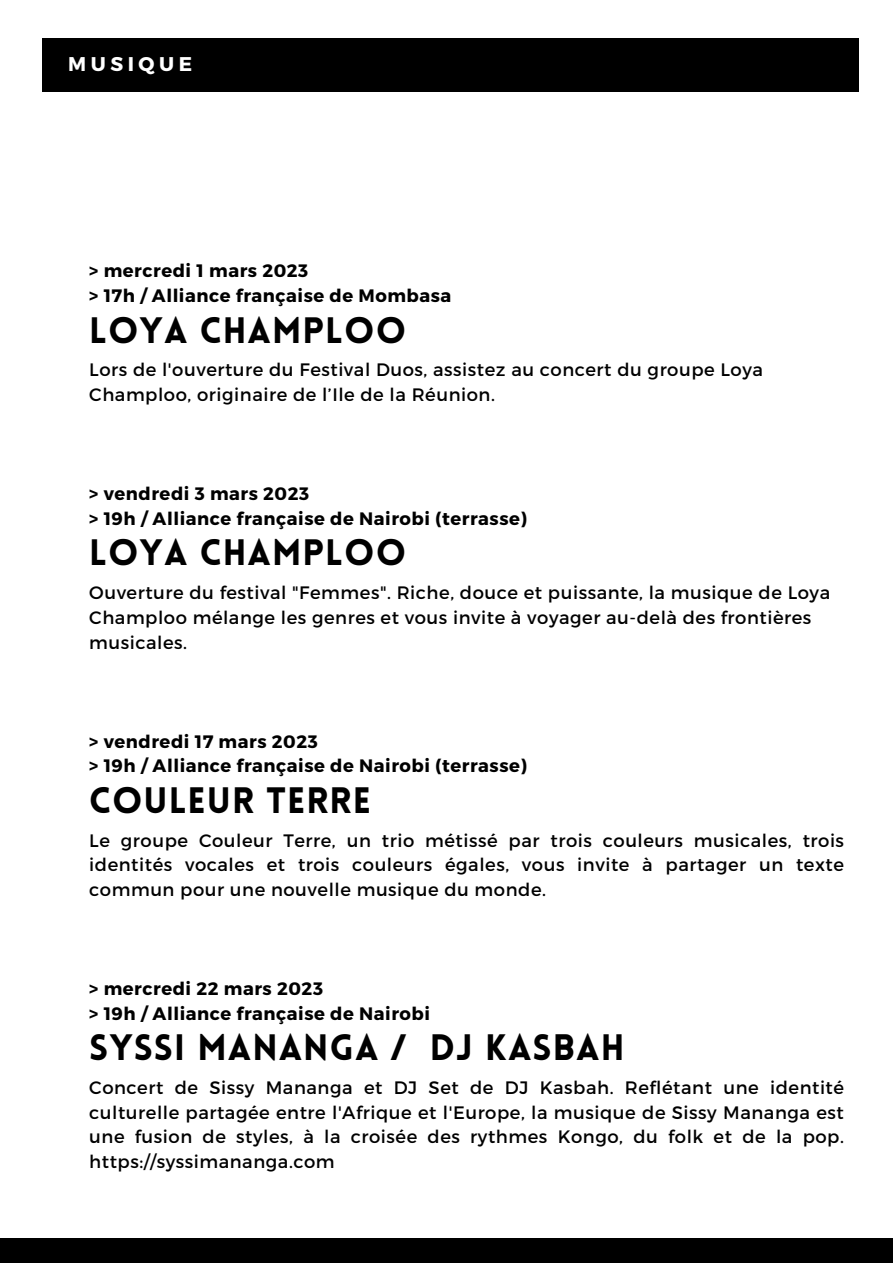
<style>
.page{position:relative;width:893px;height:1264px;background:#fff}
.page>*{position:absolute;margin:0;border:0;box-sizing:border-box;transform-origin:0 0}
.t1{font:900 36px "Lovelo";letter-spacing:.03em;color:#000}
.t2{font:700 19.8px "Montserrat";letter-spacing:.23em;color:#fff}
.t3{font:18px/24.8px "Montserrat";letter-spacing:.03em;color:#000}
.t4{font:700 18px/24.8px "Montserrat";letter-spacing:.03em;color:#000}
</style>
<div class="page">
<div style="left:43px;top:38px;width:816px;height:54px;background:#000"></div>
<div style="left:0;top:1238px;width:892px;height:24px;background:#000"></div>
<p class="t2" style="left:68px;top:51px;width:125px">MUSIQUE</p>
<p class="t4" style="left:89px;top:258px;width:363px">&gt; mercredi 1 mars 2023<br>&gt; 17h / Alliance française de Mombasa</p>
<h1 class="t1" style="left:89px;top:316px;width:318px">LOYA CHAMPLOO</h1>
<p class="t3" style="left:89px;top:357px;width:675px">Lors de l'ouverture du Festival Duos, assistez au concert du groupe Loya<br>Champloo, originaire de l’Ile de la Réunion.</p>
<p class="t4" style="left:89px;top:480px;width:439px">&gt; vendredi 3 mars 2023<br>&gt; 19h / Alliance française de Nairobi (terrasse)</p>
<h1 class="t1" style="left:89px;top:538px;width:318px">LOYA CHAMPLOO</h1>
<p class="t3" style="left:89px;top:579px;width:742px">Ouverture du festival "Femmes". Riche, douce et puissante, la musique de Loya<br>Champloo mélange les genres et vous invite à voyager au-delà des frontières musicales.</p>
<p class="t4" style="left:89px;top:728px;width:439px">&gt; vendredi 17 mars 2023<br>&gt; 19h / Alliance française de Nairobi (terrasse)</p>
<h1 class="t1" style="left:89px;top:785px;width:283px">COULEUR TERRE</h1>
<p class="t3" style="left:89px;top:826px;width:756px;text-align:justify">Le groupe Couleur Terre, un trio métissé par trois couleurs musicales, trois identités vocales et trois couleurs égales, vous invite à partager un texte commun pour une nouvelle musique du monde.</p>
<p class="t4" style="left:89px;top:975px;width:342px">&gt; mercredi 22 mars 2023<br>&gt; 19h / Alliance française de Nairobi</p>
<h1 class="t1" style="left:89px;top:1033px;width:536px">SYSSI MANANGA / DJ KASBAH</h1>
<p class="t3" style="left:89px;top:1074px;width:756px;text-align:justify">Concert de Sissy Mananga et DJ Set de DJ Kasbah. Reflétant une identité culturelle partagée entre l'Afrique et l'Europe, la musique de Sissy Mananga est une fusion de styles, à la croisée des rythmes Kongo, du folk et de la pop. https://syssimananga.com</p>
</div>
